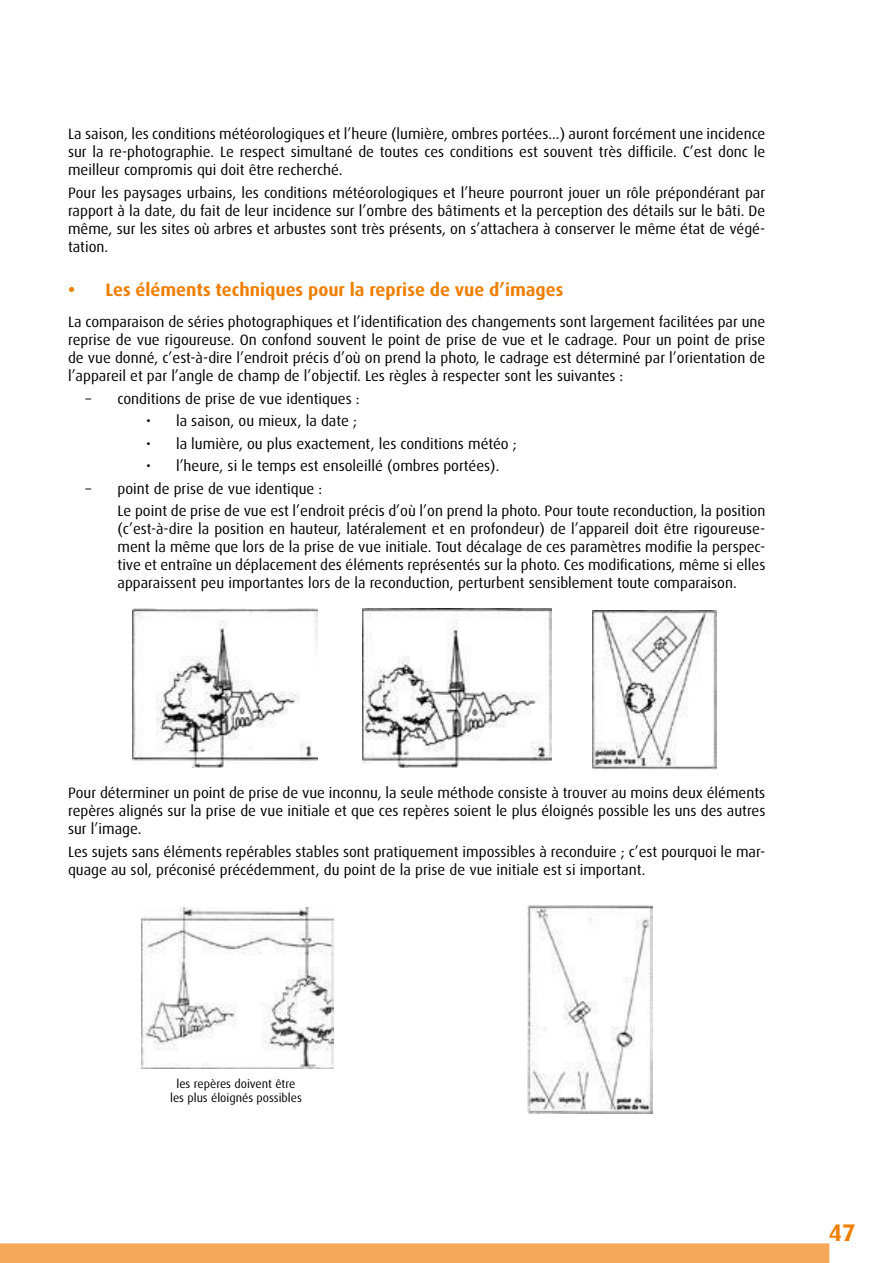
<style>
.page{position:relative;width:893px;height:1263px;background:#fff}
.page>*{position:absolute;margin:0;border:0;box-sizing:border-box;transform-origin:0 0}
.t1{font:700 24px "Dax";color:#ee7f00}
.t2{font:700 18px "Dax OT";color:#ee7f00}
.t3{font:15px/18px "Dax OT";color:#000;text-align:justify}
.t4{font:12px/14.4px "Dax OT";color:#000;text-align:center}
</style>
<div class="page">
<div style="left:0;top:1243px;width:829px;height:20px;background:#f5a858"></div>
<img style="left:133px;top:608px;width:185px;height:159px">
<img style="left:362px;top:608px;width:189px;height:159px">
<img style="left:592px;top:610px;width:124px;height:160px">
<img style="left:142px;top:907px;width:191px;height:162px">
<img style="left:527px;top:906px;width:125px;height:207px">
<p class="t3" style="left:68px;top:125px;width:699px">La saison, les conditions météorologiques et l’heure (lumière, ombres portées...) auront forcément une incidence sur la re-photographie. Le respect simultané de toutes ces conditions est souvent très difficile. C’est donc le meilleur compromis qui doit être recherché.</p>
<p class="t3" style="left:68px;top:184px;width:699px">Pour les paysages urbains, les conditions météorologiques et l’heure pourront jouer un rôle prépondérant par rapport à la date, du fait de leur incidence sur l’ombre des bâtiments et la perception des détails sur le bâti. De même, sur les sites où arbres et arbustes sont très présents, on s’attachera à conserver le même état de végé&shy;tation.</p>
<p class="t2" style="left:68px;top:279px;width:497px">• Les éléments techniques pour la reprise de vue d’images</p>
<p class="t3" style="left:68px;top:313px;width:699px">La comparaison de séries photographiques et l’identification des changements sont largement facilitées par une reprise de vue rigoureuse. On confond souvent le point de prise de vue et le cadrage. Pour un point de prise de vue donné, c’est-à-dire l’endroit précis d’où on prend la photo, le cadrage est déterminé par l’orientation de l’appareil et par l’angle de champ de l’objectif. Les règles à respecter sont les suivantes :</p>
<p class="t3" style="left:85px;top:390px;width:9px">−</p>
<p class="t3" style="left:118px;top:390px;width:244px">conditions de prise de vue identiques :</p>
<p class="t3" style="left:146px;top:412px;width:212px">• la saison, ou mieux, la date ;</p>
<p class="t3" style="left:146px;top:435px;width:372px">• la lumière, ou plus exactement, les conditions météo ;</p>
<p class="t3" style="left:146px;top:457px;width:355px">• l’heure, si le temps est ensoleillé (ombres portées).</p>
<p class="t3" style="left:85px;top:480px;width:9px">−</p>
<p class="t3" style="left:118px;top:477px;width:649px;line-height:22.5px">point de prise de vue identique :<br>Le point de prise de vue est l’endroit précis d’où l’on prend la photo. Pour toute reconduction, la position</p>
<p class="t3" style="left:118px;top:520px;width:649px">(c’est-à-dire la position en hauteur, latéralement et en profondeur) de l’appareil doit être rigoureuse&shy;ment la même que lors de la prise de vue initiale. Tout décalage de ces paramètres modifie la perspec&shy;tive et entraîne un déplacement des éléments représentés sur la photo. Ces modifications, même si elles apparaissent peu importantes lors de la reconduction, perturbent sensiblement toute comparaison.</p>
<p class="t3" style="left:68px;top:784px;width:699px">Pour déterminer un point de prise de vue inconnu, la seule méthode consiste à trouver au moins deux éléments repères alignés sur la prise de vue initiale et que ces repères soient le plus éloignés possible les uns des autres sur l’image.</p>
<p class="t3" style="left:68px;top:843px;width:699px">Les sujets sans éléments repérables stables sont pratiquement impossibles à reconduire ; c’est pourquoi le mar&shy;quage au sol, préconisé précédemment, du point de la prise de vue initiale est si important.</p>
<p class="t4" style="left:170px;top:1077px;width:133px">les repères doivent être les plus éloignés possibles</p>
<h1 class="t1" style="left:828px;top:1219px;width:29px">47</h1>
</div>
